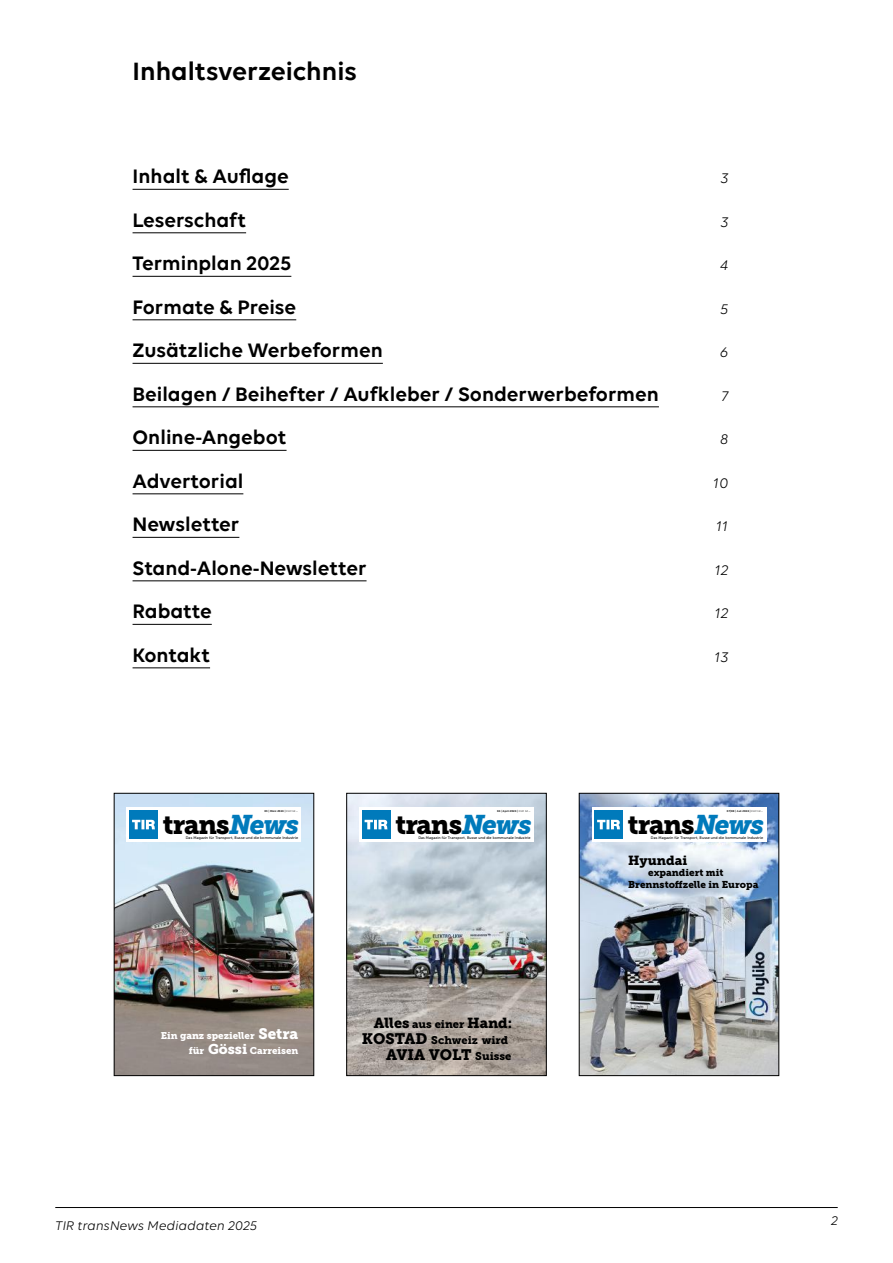
<style>
.page{position:relative;width:893px;height:1263px;background:#fff}
.page>*{position:absolute;margin:0;border:0;box-sizing:border-box;transform-origin:0 0}
.t1{font:600 27px "Volte";color:#000}
.t2{font:26.85px "Museo Slab 900";letter-spacing:-.035em;color:#000}
.t3{font:600 21px "Volte";color:#000}
.t4{font:15.15px "Museo Slab 900";letter-spacing:-.005em;color:#000}
.t5{font:italic 15px "Volte";color:#000}
.t6{font:14.4px "Museo Slab 900";color:#000}
.t7{font:italic 13.5px "Volte";color:#000}
.t8{font:13.05px "Museo Slab 900";color:#000}
.t9{font:11.1px "Museo Slab 900";color:#000}
.t10{font:9.9px/11.7px "Museo Slab 900";color:#000}
.t11{font:9.75px/15.5px "Museo Slab 900";color:#fff;text-align:right}
.t12{font:3.75px "Museo Sans 500";letter-spacing:.02em;color:#000}
.t13{font:2.7px "Museo Sans 700";letter-spacing:.03em;color:#000}
.s1{font-family:"Museo Sans 300"}
.s2{font-style:italic;color:#007abb}
.s3{font-size:15.15px}
.s4{font-size:14.1px}
.s5{font-size:11.1px}
</style>
<div class="page">
<hr style="left:55px;top:1207px;width:783px;height:1px;background:#000">
<hr style="left:133px;top:189px;width:156px;height:1px;background:#000">
<hr style="left:133px;top:233px;width:113px;height:1px;background:#000">
<hr style="left:133px;top:276px;width:158px;height:1px;background:#000">
<hr style="left:133px;top:320px;width:163px;height:1px;background:#000">
<hr style="left:133px;top:363px;width:250px;height:1px;background:#000">
<hr style="left:133px;top:407px;width:526px;height:1px;background:#000">
<hr style="left:133px;top:450px;width:154px;height:1px;background:#000">
<hr style="left:133px;top:494px;width:110px;height:1px;background:#000">
<hr style="left:133px;top:537px;width:106px;height:1px;background:#000">
<hr style="left:133px;top:581px;width:234px;height:1px;background:#000">
<hr style="left:133px;top:624px;width:79px;height:1px;background:#000">
<hr style="left:133px;top:668px;width:77px;height:1px;background:#000">
<img style="left:116px;top:795px;width:196px;height:279px">
<div style="left:127px;top:807px;width:174px;height:35px;background:#fff"></div>
<div style="left:129px;top:810px;width:29px;height:29px;background:#007abb"></div>
<svg style="left:132px;top:820px;width:23px;height:9px"></svg>
<div style="left:114px;top:793px;width:200px;height:283px;border:1px solid #000"></div>
<img style="left:348px;top:795px;width:196px;height:279px">
<div style="left:359px;top:807px;width:175px;height:35px;background:#fff"></div>
<div style="left:362px;top:810px;width:28px;height:29px;background:#007abb"></div>
<svg style="left:365px;top:820px;width:22px;height:9px"></svg>
<div style="left:346px;top:793px;width:200px;height:283px;border:1px solid #000"></div>
<img style="left:581px;top:795px;width:196px;height:279px">
<div style="left:592px;top:807px;width:174px;height:35px;background:#fff"></div>
<div style="left:594px;top:810px;width:29px;height:29px;background:#007abb"></div>
<svg style="left:597px;top:820px;width:23px;height:9px"></svg>
<div style="left:579px;top:793px;width:200px;height:283px;border:1px solid #000"></div>
<p class="t1" style="left:133px;top:55px;width:226px">Inhaltsverzeichnis</p>
<p class="t3" style="left:133px;top:164px;width:158px">Inhalt &amp; Auflage</p>
<p class="t5" style="left:720px;top:170px;width:9px">3</p>
<p class="t3" style="left:133px;top:208px;width:115px">Leserschaft</p>
<p class="t5" style="left:720px;top:213px;width:9px">3</p>
<p class="t3" style="left:133px;top:251px;width:160px">Terminplan 2025</p>
<p class="t5" style="left:720px;top:257px;width:10px">4</p>
<p class="t3" style="left:133px;top:295px;width:165px">Formate &amp; Preise</p>
<p class="t5" style="left:720px;top:300px;width:10px">5</p>
<p class="t3" style="left:133px;top:338px;width:252px">Zusätzliche Werbeformen</p>
<p class="t5" style="left:719px;top:344px;width:10px">6</p>
<p class="t3" style="left:133px;top:382px;width:528px">Beilagen / Beihefter / Aufkleber / Sonderwerbeformen</p>
<p class="t5" style="left:721px;top:387px;width:8px">7</p>
<p class="t3" style="left:133px;top:425px;width:155px">Online-Angebot</p>
<p class="t5" style="left:720px;top:431px;width:10px">8</p>
<p class="t3" style="left:133px;top:469px;width:112px">Advertorial</p>
<p class="t5" style="left:713px;top:474px;width:17px">10</p>
<p class="t3" style="left:133px;top:512px;width:108px">Newsletter</p>
<p class="t5" style="left:716px;top:518px;width:14px">11</p>
<p class="t3" style="left:133px;top:556px;width:235px">Stand-Alone-Newsletter</p>
<p class="t5" style="left:714px;top:561px;width:15px">12</p>
<p class="t3" style="left:133px;top:599px;width:81px">Rabatte</p>
<p class="t5" style="left:714px;top:605px;width:15px">12</p>
<p class="t3" style="left:133px;top:643px;width:79px">Kontakt</p>
<p class="t5" style="left:714px;top:648px;width:15px">13</p>
<p class="t13" style="left:264px;top:810px;width:35px">03 | März 2024 | <span class="s1">CHF 12.–</span></p>
<p class="t2" style="left:163px;top:808px;width:138px">trans<span class="s2">News</span></p>
<p class="t12" style="left:186px;top:835px;width:114px">Das Magazin für Transport, Busse und die kommunale Industrie</p>
<p class="t13" style="left:497px;top:810px;width:35px">04 | April 2024 | <span class="s1">CHF 12.–</span></p>
<p class="t2" style="left:395px;top:808px;width:138px">trans<span class="s2">News</span></p>
<p class="t12" style="left:418px;top:835px;width:114px">Das Magazin für Transport, Busse und die kommunale Industrie</p>
<p class="t11" style="left:161px;top:1028px;width:139px">Ein ganz spezieller <span class="s3">Setra </span>für <span class="s4">Gössi</span> Carreisen</p>
<p class="t7" style="left:55px;top:1217px;width:203px">TIR transNews Mediadaten 2025</p>
<p class="t6" style="left:374px;top:1014px;width:140px">Alles <span class="s5">aus einer</span> Hand:</p>
<p class="t9" style="left:362px;top:1034px;width:148px"><span class="s3">KOSTAD</span> Schweiz wird</p>
<p class="t4" style="left:386px;top:1046px;width:127px">AVIA VOLT <span class="s5">Suisse</span></p>
<p class="t13" style="left:727px;top:810px;width:38px">07|08 | Juli 2024 | <span class="s1">CHF 12.–</span></p>
<p class="t2" style="left:628px;top:808px;width:138px">trans<span class="s2">News</span></p>
<p class="t12" style="left:651px;top:835px;width:114px">Das Magazin für Transport, Busse und die kommunale Industrie</p>
<p class="t8" style="left:628px;top:852px;width:60px">Hyundai</p>
<p class="t10" style="left:628px;top:867px;width:132px;text-indent:20px">expandiert mit<br>Brennstoffzelle in Europa</p>
<p class="t7" style="left:831px;top:1213px;width:8px">2</p>
</div>
